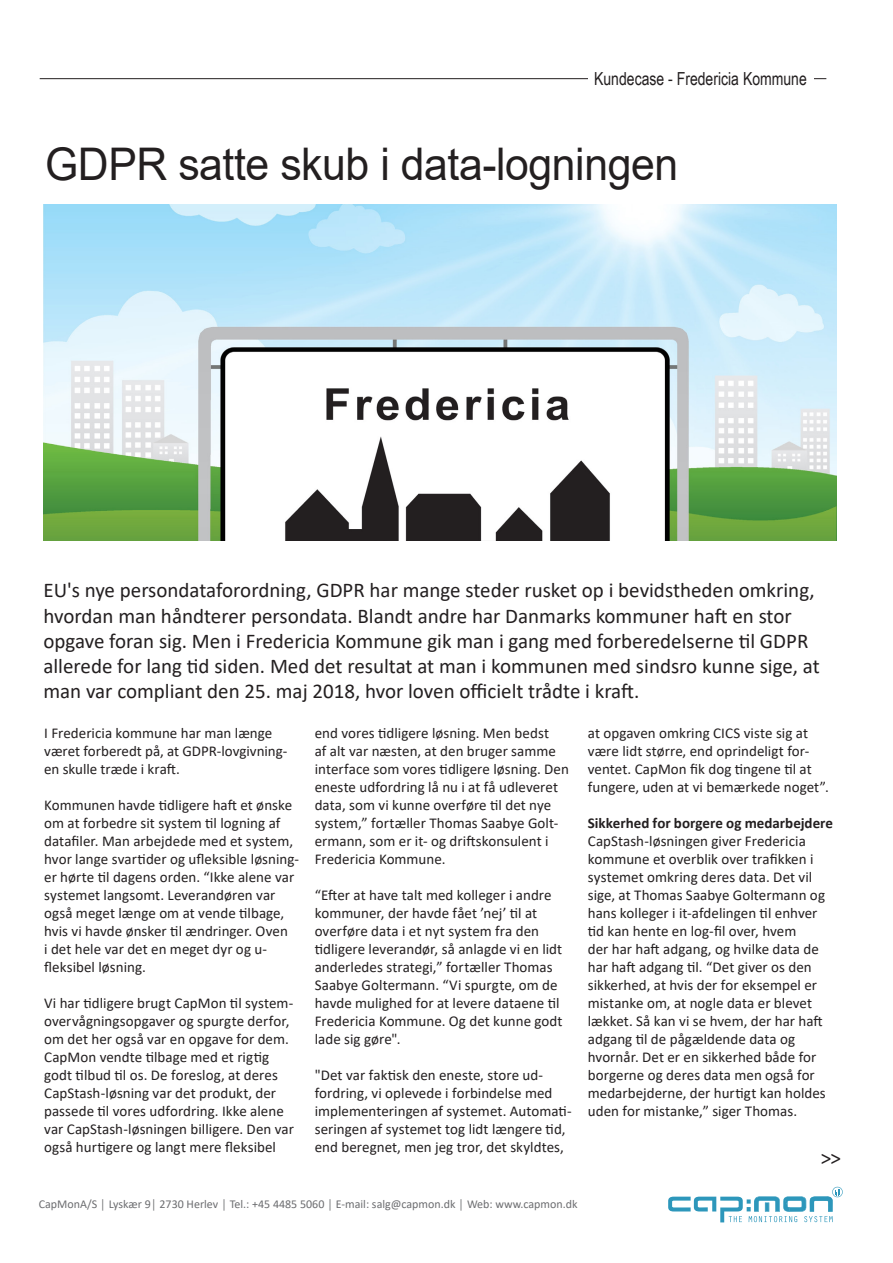
<style>
.page{position:relative;width:893px;height:1263px;background:#fff}
.page>*{position:absolute;margin:0;border:0;box-sizing:border-box;transform-origin:0 0}
.Brodtekst{font:45px "Arial";letter-spacing:-.01em;color:#231f20;scale:.95 1}
.t1{font:21px/25.2px "Calibri";color:#231f20}
.t2{font:18px "Arial Narrow";color:#231f20;scale:.95 1}
.Brodtekst-2{font:15px/18px "Calibri";color:#231f20}
.t3{font:700 15px "Calibri";color:#231f20}
.Adresse{font:12px "Calibri";color:#6c6d70}
</style>
<div class="page">
<hr style="left:40px;top:78px;width:786px;height:1px;background:#231f20">
<div style="left:588px;top:58px;width:225px;height:42px;background:#fff"></div>
<img style="left:44px;top:205px;width:792px;height:335px">
<svg style="left:668px;top:1187px;width:175px;height:35px"></svg>
<p class="t2" style="left:594px;top:65px;width:225px">Kundecase - Fredericia Kommune</p>
<p class="Brodtekst" style="left:45px;top:133px;width:668px">GDPR satte skub i data-logningen</p>
<p class="t1" style="left:43px;top:577px;width:778px">EU's nye persondataforordning, GDPR har mange steder rusket op i bevidstheden omkring, hvordan man håndterer persondata. Blandt andre har Danmarks kommuner haft en stor opgave foran sig. Men i Fredericia Kommune gik man i gang med forberedelserne til GDPR allerede for lang tid siden. Med det resultat at man i kommunen med sindsro kunne sige, at man var compliant den 25. maj 2018, hvor loven officielt trådte i kraft.</p>
<p class="Brodtekst-2" style="left:44px;top:724px;width:245px">I Fredericia kommune har man længe været forberedt på, at GDPR-lovgivning&shy;en skulle træde i kraft.</p>
<p class="Brodtekst-2" style="left:44px;top:796px;width:256px">Kommunen havde tidligere haft et ønske om at forbedre sit system til logning af datafiler. Man arbejdede med et system, hvor lange svartider og ufleksible løsning&shy;er hørte til dagens orden. “Ikke alene var systemet langsomt. Leverandøren var også meget længe om at vende tilbage, hvis vi havde ønsker til ændringer. Oven</p>
<p class="Brodtekst-2" style="left:44px;top:940px;width:224px">i det hele var det en meget dyr og u&shy;fleksibel løsning.</p>
<p class="Brodtekst-2" style="left:44px;top:994px;width:251px">Vi har tidligere brugt CapMon til system&shy;overvågningsopgaver og spurgte derfor, om det her også var en opgave for dem.<br>CapMon vendte tilbage med et rigtig godt tilbud til os. De foreslog, at deres CapStash-løsning var det produkt, der passede til vores udfordring. Ikke alene var CapStash-løsningen billigere. Den var også hurtigere og langt mere fleksibel</p>
<p class="Brodtekst-2" style="left:315px;top:724px;width:256px">end vores tidligere løsning. Men bedst<br>af alt var næsten, at den bruger samme interface som vores tidligere løsning. Den eneste udfordring lå nu i at få udleveret data, som vi kunne overføre til det nye system,” fortæller Thomas Saabye Golt&shy;ermann, som er it- og driftskonsulent i Fredericia Kommune.</p>
<p class="Brodtekst-2" style="left:315px;top:886px;width:249px">“Efter at have talt med kolleger i andre kommuner, der havde fået ’nej’ til at overføre data i et nyt system fra den tidligere leverandør, så anlagde vi en lidt anderledes strategi,” fortæller Thomas Saabye Goltermann. “Vi spurgte, om de havde mulighed for at levere dataene til Fredericia Kommune. Og det kunne godt lade sig gøre".</p>
<p class="Brodtekst-2" style="left:315px;top:1066px;width:258px">"Det var faktisk den eneste, store ud&shy;fordring, vi oplevede i forbindelse med implementeringen af systemet. Automati&shy;seringen af systemet tog lidt længere tid, end beregnet, men jeg tror, det skyldtes,</p>
<p class="Brodtekst-2" style="left:588px;top:724px;width:243px">at opgaven omkring CICS viste sig at være lidt større, end oprindeligt for&shy;ventet. CapMon fik dog tingene til at fungere, uden at vi bemærkede noget”.</p>
<p class="t3" style="left:588px;top:812px;width:247px">Sikkerhed for borgere og medarbejdere</p>
<p class="Brodtekst-2" style="left:588px;top:832px;width:240px">CapStash-løsningen giver Fredericia kommune et overblik over trafikken i systemet omkring deres data. Det vil sige, at Thomas Saabye Goltermann og hans kolleger i it-afdelingen til enhver tid kan hente en log-fil over, hvem<br>der har haft adgang, og hvilke data de har haft adgang til. “Det giver os den sikkerhed, at hvis der for eksempel er mistanke om, at nogle data er blevet lækket. Så kan vi se hvem, der har haft adgang til de pågældende data og hvornår. Det er en sikkerhed både for borgerne og deres data men også for medarbejderne, der hurtigt kan holdes uden for mistanke,” siger Thomas.</p>
<p class="Adresse" style="left:39px;top:1196px;width:540px">CapMonA/S │ Lyskær 9│ 2730 Herlev │ Tel.: +45 4485 5060 │ E-mail: salg@capmon.dk │ Web: www.capmon.dk</p>
</div>
